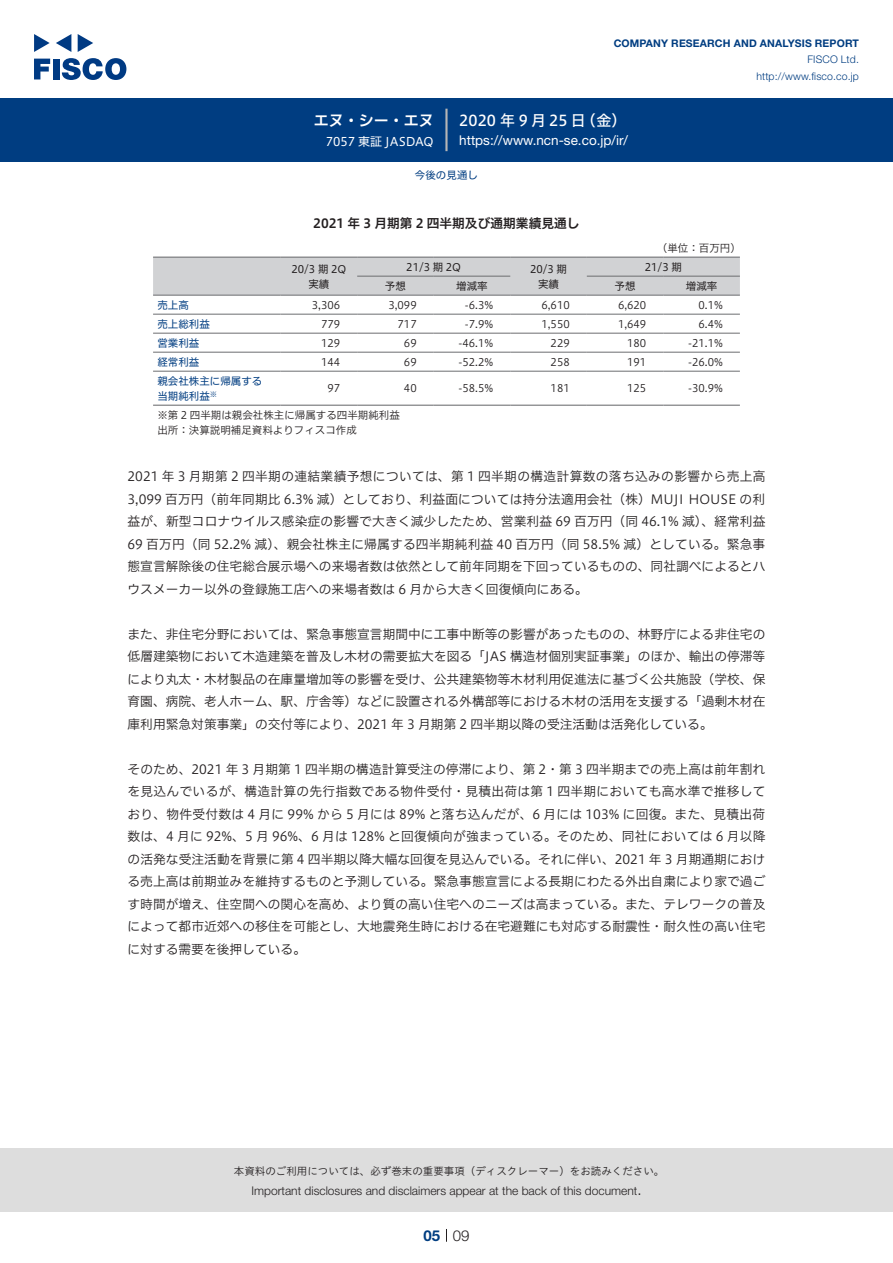
<style>
.page{position:relative;width:893px;height:1263px;background:#fff}
.page>*{position:absolute;margin:0;border:0;box-sizing:border-box;transform-origin:0 0}
.t1{font:15px "Hiragino UD Sans F Std N W5";letter-spacing:.21em;color:#fff}
.t2{font:15px "Hiragino UD Sans F Std N W6";color:#fff}
.t3{font:300 15px "Helvetica Neue LT Std";color:#231f20}
.t4{font:700 15px "Helvetica Neue LT Std";color:#003d81}
.t5{font:13.5px "Helvetica Neue LT Std";color:#fff}
.t6{font:12.75px/22.5px "Hiragino UD Sans F Std N W3";color:#231f20;text-align:justify}
.t7{font:12.75px "Hiragino UD Sans F Std N W6";color:#231f20}
.t8{font:300 12px "Helvetica Neue LT Std";color:#231f20}
.t9{font:12px "Hiragino UD Sans F Std N W4";color:#fff}
.t10{font:10.5px/15px "Hiragino UD Sans F Std N W3";color:#231f20}
.t11{font:10.5px "Hiragino UD Sans Std W3";color:#231f20}
.t12{font:10.5px/15px "Hiragino UD Sans F Std N W4";color:#231f20;text-align:center}
.t13{font:10.5px/19px "Hiragino UD Sans F Std N W4";color:#003d81}
.t14{font:700 10.5px "Helvetica Neue LT Std";letter-spacing:.015em;color:#003d81}
.t15{font:300 10.5px/16.5px "Helvetica Neue LT Std";letter-spacing:.015em;color:#003d81;text-align:right}
.t16{font:7.35px "Hiragino UD Sans F Std N W4";color:#003d81}
</style>
<div class="page">
<div style="left:0;top:1148px;width:893px;height:64px;background:#ddd"></div>
<svg style="left:34px;top:59px;width:16px;height:20px"></svg>
<div style="left:53px;top:59px;width:6px;height:20px;background:#003a83"></div>
<svg style="left:62px;top:58px;width:64px;height:22px"></svg>
<svg style="left:34px;top:34px;width:16px;height:18px"></svg>
<svg style="left:78px;top:34px;width:15px;height:18px"></svg>
<svg style="left:56px;top:34px;width:15px;height:18px"></svg>
<div style="left:0;top:98px;width:893px;height:64px;background:#003d81"></div>
<hr style="left:445px;top:109px;width:3px;height:42px;background:#b5b5b6">
<svg style="left:446px;top:1229px;width:1px;height:13px"></svg>
<div style="left:153px;top:258px;width:587px;height:37px;background:#d1d2d4"></div>
<hr style="left:357px;top:276px;width:77px;height:1px;background:#6c6d70">
<hr style="left:434px;top:276px;width:76px;height:1px;background:#6c6d70">
<hr style="left:587px;top:276px;width:76px;height:1px;background:#6c6d70">
<hr style="left:663px;top:276px;width:77px;height:1px;background:#6c6d70">
<hr style="left:153px;top:295px;width:128px;height:1px;background:#6c6d70">
<hr style="left:281px;top:295px;width:76px;height:1px;background:#6c6d70">
<hr style="left:357px;top:295px;width:77px;height:1px;background:#6c6d70">
<hr style="left:434px;top:295px;width:76px;height:1px;background:#6c6d70">
<hr style="left:510px;top:295px;width:77px;height:1px;background:#6c6d70">
<hr style="left:587px;top:295px;width:76px;height:1px;background:#6c6d70">
<hr style="left:663px;top:295px;width:77px;height:1px;background:#6c6d70">
<hr style="left:153px;top:314px;width:128px;height:1px;background:#6c6d70">
<hr style="left:281px;top:314px;width:76px;height:1px;background:#6c6d70">
<hr style="left:357px;top:314px;width:77px;height:1px;background:#6c6d70">
<hr style="left:434px;top:314px;width:76px;height:1px;background:#6c6d70">
<hr style="left:510px;top:314px;width:77px;height:1px;background:#6c6d70">
<hr style="left:587px;top:314px;width:76px;height:1px;background:#6c6d70">
<hr style="left:663px;top:314px;width:77px;height:1px;background:#6c6d70">
<hr style="left:153px;top:333px;width:128px;height:1px;background:#6c6d70">
<hr style="left:281px;top:333px;width:76px;height:1px;background:#6c6d70">
<hr style="left:357px;top:333px;width:77px;height:1px;background:#6c6d70">
<hr style="left:434px;top:333px;width:76px;height:1px;background:#6c6d70">
<hr style="left:510px;top:333px;width:77px;height:1px;background:#6c6d70">
<hr style="left:587px;top:333px;width:76px;height:1px;background:#6c6d70">
<hr style="left:663px;top:333px;width:77px;height:1px;background:#6c6d70">
<hr style="left:153px;top:352px;width:128px;height:1px;background:#6c6d70">
<hr style="left:281px;top:352px;width:76px;height:1px;background:#6c6d70">
<hr style="left:357px;top:352px;width:77px;height:1px;background:#6c6d70">
<hr style="left:434px;top:352px;width:76px;height:1px;background:#6c6d70">
<hr style="left:510px;top:352px;width:77px;height:1px;background:#6c6d70">
<hr style="left:587px;top:352px;width:76px;height:1px;background:#6c6d70">
<hr style="left:663px;top:352px;width:77px;height:1px;background:#6c6d70">
<hr style="left:153px;top:371px;width:128px;height:1px;background:#6c6d70">
<hr style="left:281px;top:371px;width:76px;height:1px;background:#6c6d70">
<hr style="left:357px;top:371px;width:77px;height:1px;background:#6c6d70">
<hr style="left:434px;top:371px;width:76px;height:1px;background:#6c6d70">
<hr style="left:510px;top:371px;width:77px;height:1px;background:#6c6d70">
<hr style="left:587px;top:371px;width:76px;height:1px;background:#6c6d70">
<hr style="left:663px;top:371px;width:77px;height:1px;background:#6c6d70">
<hr style="left:153px;top:257px;width:128px;height:1px;background:#6c6d70">
<hr style="left:281px;top:257px;width:76px;height:1px;background:#6c6d70">
<hr style="left:357px;top:257px;width:77px;height:1px;background:#6c6d70">
<hr style="left:434px;top:257px;width:76px;height:1px;background:#6c6d70">
<hr style="left:510px;top:257px;width:77px;height:1px;background:#6c6d70">
<hr style="left:587px;top:257px;width:76px;height:1px;background:#6c6d70">
<hr style="left:663px;top:257px;width:77px;height:1px;background:#6c6d70">
<hr style="left:153px;top:405px;width:128px;height:1px;background:#6c6d70">
<hr style="left:281px;top:405px;width:76px;height:1px;background:#6c6d70">
<hr style="left:357px;top:405px;width:77px;height:1px;background:#6c6d70">
<hr style="left:434px;top:405px;width:76px;height:1px;background:#6c6d70">
<hr style="left:510px;top:405px;width:77px;height:1px;background:#6c6d70">
<hr style="left:587px;top:405px;width:76px;height:1px;background:#6c6d70">
<hr style="left:663px;top:405px;width:77px;height:1px;background:#6c6d70">
<p class="t2" style="left:314px;top:109px;width:122px">エヌ・シー・エヌ</p>
<p class="t9" style="left:326px;top:132px;width:109px">7057 東証 JASDAQ</p>
<p class="t14" style="left:614px;top:37px;width:247px">COMPANY RESEARCH AND ANALYSIS REPORT</p>
<p class="t15" style="left:756px;top:51px;width:104px">FISCO Ltd. http://www.fisco.co j p.</p>
<p class="t1" style="left:581px;top:109px;width:47px">（金(</p>
<p class="t1" style="left:459px;top:109px;width:128px">2020年9月25日</p>
<p class="t5" style="left:459px;top:132px;width:170px">https: / / w w w . n c n - s e . c o j p. /i r/</p>
<p class="t13" style="left:415px;top:165px;width:64px">今後の見通し</p>
<p class="t7" style="left:313px;top:214px;width:268px">2021 年 3 月期第 2 四半期及び通期業績見通し</p>
<p class="t10" style="left:657px;top:240px;width:85px">（単位：百万円(</p>
<p class="t12" style="left:406px;top:259px;width:56px">21/3 期 2Q</p>
<p class="t12" style="left:291px;top:261px;width:56px">20/3 期 2Q実績</p>
<p class="t12" style="left:530px;top:261px;width:39px">20/3 期</p>
<p class="t12" style="left:538px;top:276px;width:22px">実績</p>
<p class="t12" style="left:456px;top:278px;width:33px">増減率</p>
<p class="t12" style="left:385px;top:278px;width:22px">予想</p>
<p class="t12" style="left:615px;top:278px;width:22px">予想</p>
<p class="t12" style="left:645px;top:259px;width:39px">21/3 期</p>
<p class="t12" style="left:686px;top:278px;width:33px">増減率</p>
<p class="t13" style="left:157px;top:295px;width:33px">売上高</p>
<p class="t10" style="left:312px;top:297px;width:30px">3,306</p>
<p class="t10" style="left:388px;top:297px;width:30px">3,099</p>
<p class="t10" style="left:465px;top:297px;width:30px">-6.3%</p>
<p class="t10" style="left:541px;top:297px;width:30px">6,610</p>
<p class="t10" style="left:618px;top:297px;width:30px">6,620</p>
<p class="t10" style="left:698px;top:297px;width:26px">0.1%</p>
<p class="t13" style="left:157px;top:314px;width:54px">売上総利益</p>
<p class="t10" style="left:321px;top:316px;width:21px">779</p>
<p class="t10" style="left:398px;top:316px;width:21px">717</p>
<p class="t10" style="left:465px;top:316px;width:30px">-7.9%</p>
<p class="t10" style="left:541px;top:316px;width:30px">1,550</p>
<p class="t10" style="left:618px;top:316px;width:30px">1,649</p>
<p class="t10" style="left:698px;top:316px;width:26px">6.4%</p>
<p class="t13" style="left:157px;top:333px;width:43px">営業利益</p>
<p class="t10" style="left:321px;top:335px;width:21px">129</p>
<p class="t10" style="left:404px;top:335px;width:14px">69</p>
<p class="t10" style="left:459px;top:335px;width:36px">-46.1%</p>
<p class="t10" style="left:551px;top:335px;width:21px">229</p>
<p class="t10" style="left:627px;top:335px;width:21px">180</p>
<p class="t10" style="left:688px;top:335px;width:36px">-21.1%</p>
<p class="t13" style="left:157px;top:352px;width:106px">経常利益<br>親会社株主に帰属する</p>
<p class="t10" style="left:404px;top:354px;width:14px">69</p>
<p class="t10" style="left:688px;top:354px;width:36px">-26.0%</p>
<p class="t10" style="left:459px;top:354px;width:36px">-52.2%</p>
<p class="t10" style="left:551px;top:354px;width:21px">258</p>
<p class="t10" style="left:627px;top:354px;width:21px">191</p>
<p class="t10" style="left:321px;top:354px;width:21px">144</p>
<p class="t10" style="left:627px;top:380px;width:21px">125</p>
<p class="t10" style="left:688px;top:380px;width:36px">-30.9%</p>
<p class="t10" style="left:327px;top:380px;width:14px">97</p>
<p class="t10" style="left:459px;top:380px;width:36px">-58.5%</p>
<p class="t10" style="left:551px;top:380px;width:21px">181</p>
<p class="t10" style="left:404px;top:380px;width:14px">40</p>
<p class="t13" style="left:157px;top:386px;width:54px">当期純利益</p>
<p class="t10" style="left:157px;top:407px;width:244px">※第 2 四半期は親会社株主に帰属する四半期純利益出所：決算説明補足資料よりフィスコ作成</p>
<p class="t6" style="left:128px;top:464px;width:639px">2021 年 3 月期第 2 四半期の連結業績予想については、第 1 四半期の構造計算数の落ち込みの影響から売上高3,099 百万円（前年同期比 6.3% 減）としており、利益面については持分法適用会社（株）MUJI HOUSE の利益が、新型コロナウイルス感染症の影響で大きく減少したため、営業利益 69 百万円（同 46.1% 減）、経常利益69 百万円（同 52.2% 減）、親会社株主に帰属する四半期純利益 40 百万円（同 58.5% 減）としている。緊急事態宣言解除後の住宅総合展示場への来場者数は依然として前年同期を下回っているものの、同社調べによるとハウスメーカー以外の登録施工店への来場者数は 6 月から大きく回復傾向にある。</p>
<p class="t6" style="left:128px;top:622px;width:639px">また、非住宅分野においては、緊急事態宣言期間中に工事中断等の影響があったものの、林野庁による非住宅の低層建築物において木造建築を普及し木材の需要拡大を図る「JAS 構造材個別実証事業」のほか、輸出の停滞等により丸太・木材製品の在庫量増加等の影響を受け、公共建築物等木材利用促進法に基づく公共施設（学校、保育園、病院、老人ホーム、駅、庁舎等）などに設置される外構部等における木材の活用を支援する「過剰木材在庫利用緊急対策事業」の交付等により、2021 年 3 月期第 2 四半期以降の受注活動は活発化している。</p>
<p class="t6" style="left:128px;top:757px;width:639px">そのため、2021 年 3 月期第 1 四半期の構造計算受注の停滞により、第 2・第 3 四半期までの売上高は前年割れを見込んでいるが、構造計算の先行指数である物件受付・見積出荷は第 1 四半期においても高水準で推移しており、物件受付数は 4 月に 99% から 5 月には 89% と落ち込んだが、6 月には 103% に回復。また、見積出荷数は、4 月に 92%、5 月 96%、6 月は 128% と回復傾向が強まっている。そのため、同社においては 6 月以降の活発な受注活動を背景に第 4 四半期以降大幅な回復を見込んでいる。それに伴い、2021 年 3 月期通期における売上高は前期並みを維持するものと予測している。緊急事態宣言による長期にわたる外出自粛により家で過ごす時間が増え、住空間への関心を高め、より質の高い住宅へのニーズは高まっている。また、テレワークの普及によって都市近郊への移住を可能とし、大地震発生時における在宅避難にも対応する耐震性・耐久性の高い住宅に対する需要を後押している。</p>
<p class="t16" style="left:210px;top:388px;width:9px">※</p>
<p class="t11" style="left:234px;top:1163px;width:432px">本資料のご利用については、必ず巻末の重要事項（ディスクレーマー）をお読みください。</p>
<p class="t3" style="left:637px;top:1180px;width:6px">.</p>
<p class="t8" style="left:251px;top:1183px;width:387px">Important disclosures and disclaimers appear at the back of this document</p>
<p class="t4" style="left:423px;top:1226px;width:18px">05</p>
<p class="t3" style="left:453px;top:1226px;width:18px">09</p>
</div>
